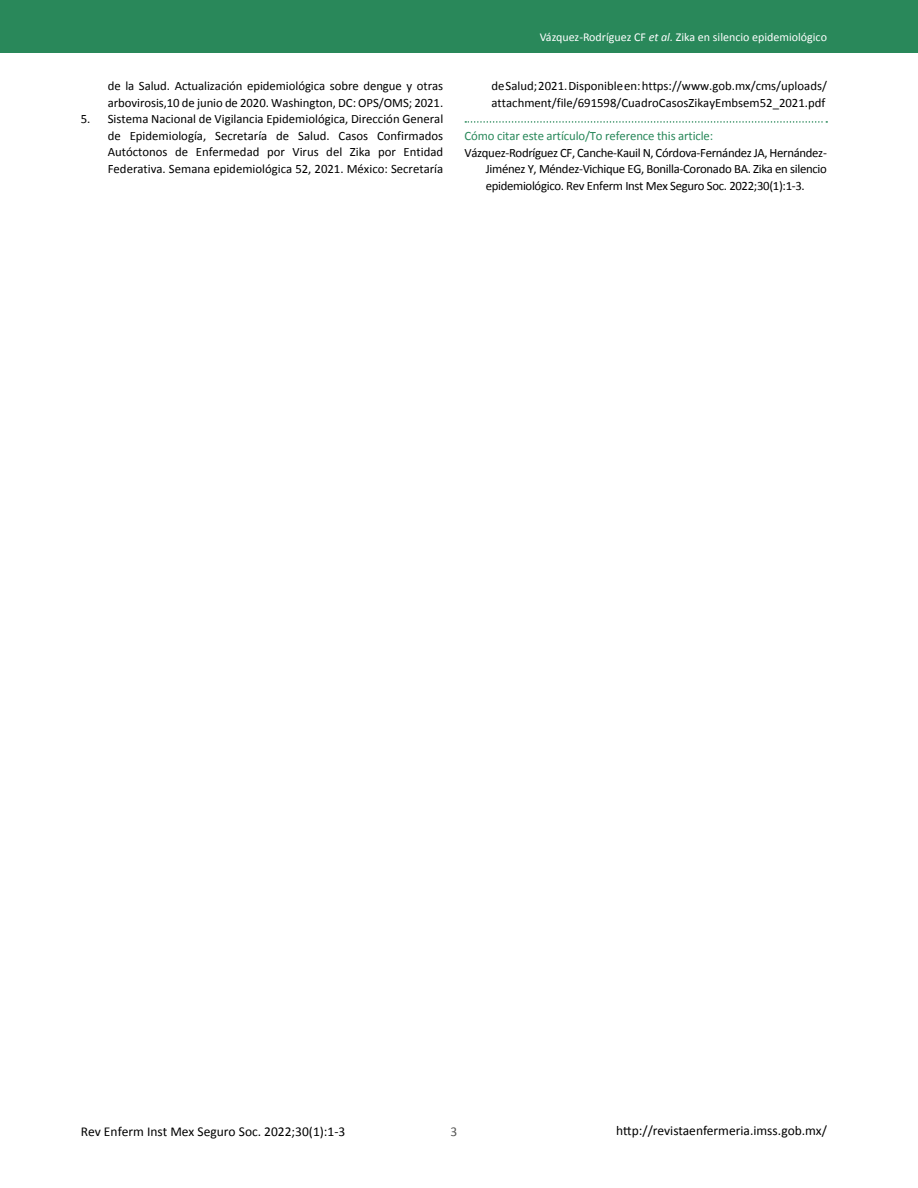
<style>
.page{position:relative;width:918px;height:1188px;background:#fff}
.page>*{position:absolute;margin:0;border:0;box-sizing:border-box;transform-origin:0 0}
.t1{font:13.5px "Calibri";color:#000}
.t2{font:13.5px "Calibri";color:#575756}
.t3{font:12.75px/16.5px "Calibri";letter-spacing:-.005em;color:#000}
.t4{font:12.75px "Calibri";letter-spacing:-.01em;color:#29885a}
.t5{font:12px "Calibri";color:#fff}
.s1{font-style:italic}
</style>
<div class="page">
<div style="left:0;top:0;width:918px;height:53px;background:#29885a"></div>
<svg style="left:465px;top:121px;width:362px;height:2px"></svg>
<p class="t3" style="left:108px;top:78px;width:337px">de la Salud. Actualización epidemiológica sobre dengue y otras arbovirosis,10 de junio de 2020. Washington, DC: OPS/OMS; 2021.</p>
<p class="t3" style="left:108px;top:111px;width:337px;text-align:justify;text-indent:-27px">5. Sistema Nacional de Vigilancia Epidemiológica, Dirección General de Epidemiología, Secretaría de Salud. Casos Confirmados Autóctonos de Enfermedad por Virus del Zika por Entidad Federativa. Semana epidemiológica 52, 2021. México: Secretaría</p>
<p class="t5" style="left:540px;top:29px;width:289px">Vázquez-Rodríguez CF <span class="s1">et al.</span> Zika en silencio epidemiológico</p>
<p class="t3" style="left:492px;top:78px;width:337px">de Salud; 2021. Disponible en: https://www.gob.mx/cms/uploads/ attachment/file/691598/CuadroCasosZikayEmbsem52_2021.pdf</p>
<p class="t4" style="left:465px;top:128px;width:250px">Cómo citar este artículo/To reference this article:</p>
<p class="t3" style="left:486px;top:144px;width:343px;text-align:justify;text-indent:-21px">Vázquez-Rodríguez CF, Canche-Kauil N, Córdova-Fernández JA, Hernández-Jiménez Y, Méndez-Vichique EG, Bonilla-Coronado BA. Zika en silencio epidemiológico. Rev Enferm Inst Mex Seguro Soc. 2022;30(1):1-3.</p>
<p class="t1" style="left:81px;top:1123px;width:266px">Rev Enferm Inst Mex Seguro Soc. 2022;30(1):1-3</p>
<p class="t2" style="left:450px;top:1123px;width:8px">3</p>
<p class="t1" style="left:616px;top:1122px;width:212px">http://revistaenfermeria.imss.gob.mx/</p>
</div>
